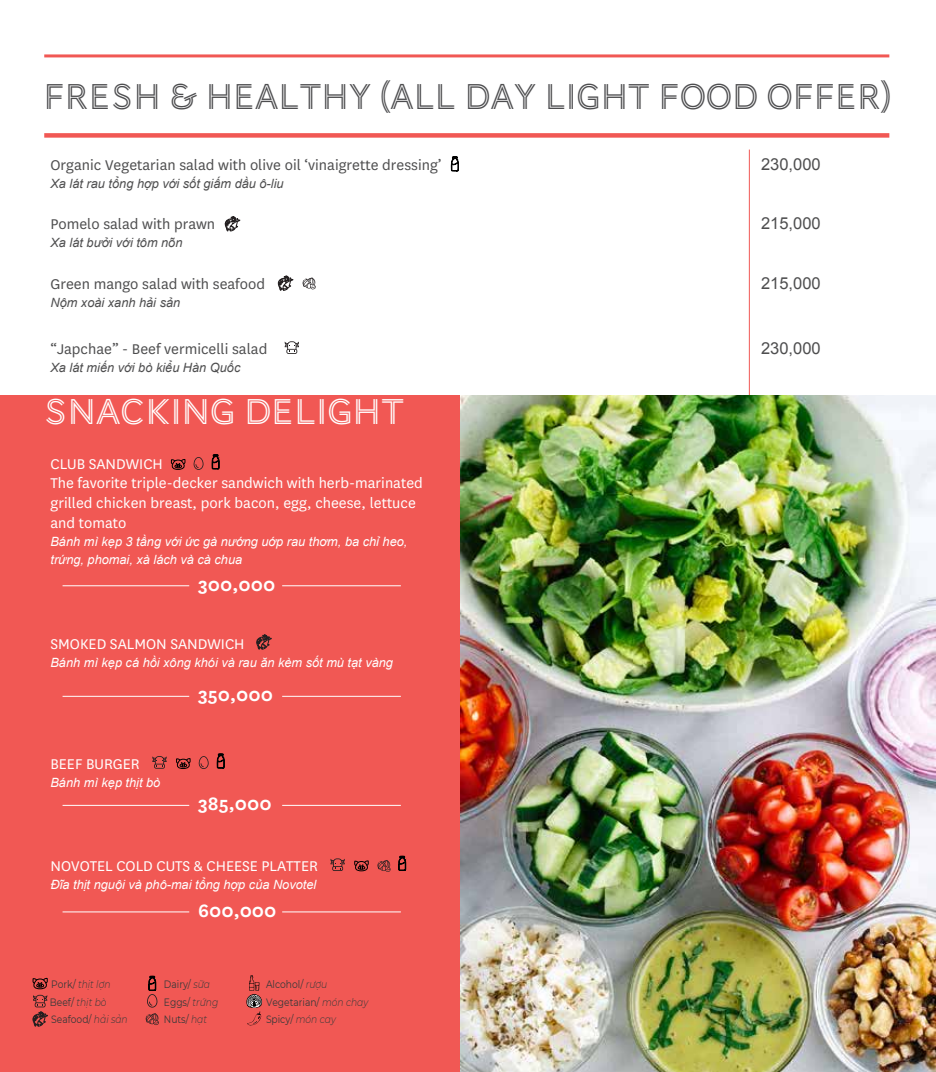
<style>
.page{position:relative;width:936px;height:1072px;background:#fff}
.page>*{position:absolute;margin:0;border:0;box-sizing:border-box;transform-origin:0 0}
.t1{font:36.9px "AW Conqueror Inline";letter-spacing:-.01em;color:#4d4d4f;scale:.96 1}
.t2{font:36.9px "AW Conqueror Inline";letter-spacing:-.01em;color:#fff}
.t3{font:600 21px "National";color:#fff}
.t4{font:16.5px/19.8px "National";color:#fff}
.t5{font:16.5px "National";color:#4e4e4f}
.t6{font:16.5px "Arial";color:#4e4e4f}
.t7{font:italic 12.75px/18px "Arial";color:#fff}
.t8{font:italic 12.75px "Arial";color:#4e4e4f}
.t9{font:10.65px/17.7px "Montserrat";color:#353939;scale:.86 1}
.t10{font:italic 300 10.65px/17.7px "Montserrat";color:#353939;scale:.86 1}
.s1{font-weight:400;font-style:normal}
.s2{font-weight:300;font-style:italic}
</style>
<div class="page">
<div style="left:0;top:395px;width:935px;height:676px;background:#f15854"></div>
<hr style="left:44px;top:54px;width:845px;height:3px;background:#f15854">
<div style="left:44px;top:133px;width:845px;height:5px;background:#f15854"></div>
<hr style="left:749px;top:150px;width:1px;height:279px;background:#f15854">
<svg style="left:147px;top:975px;width:10px;height:32px"></svg>
<svg style="left:32px;top:978px;width:16px;height:48px"></svg>
<svg style="left:145px;top:1013px;width:14px;height:12px"></svg>
<svg style="left:246px;top:975px;width:16px;height:51px"></svg>
<svg style="left:451px;top:156px;width:8px;height:15px"></svg>
<svg style="left:212px;top:454px;width:7px;height:15px"></svg>
<svg style="left:225px;top:216px;width:15px;height:16px"></svg>
<svg style="left:278px;top:275px;width:15px;height:16px"></svg>
<svg style="left:256px;top:634px;width:16px;height:16px"></svg>
<svg style="left:302px;top:277px;width:13px;height:12px"></svg>
<svg style="left:377px;top:860px;width:13px;height:12px"></svg>
<svg style="left:285px;top:341px;width:14px;height:13px"></svg>
<svg style="left:152px;top:756px;width:15px;height:12px"></svg>
<svg style="left:170px;top:459px;width:16px;height:11px"></svg>
<svg style="left:194px;top:457px;width:9px;height:13px"></svg>
<svg style="left:217px;top:753px;width:8px;height:15px"></svg>
<svg style="left:176px;top:758px;width:15px;height:11px"></svg>
<svg style="left:199px;top:756px;width:10px;height:13px"></svg>
<svg style="left:330px;top:858px;width:15px;height:13px"></svg>
<svg style="left:398px;top:855px;width:8px;height:15px"></svg>
<svg style="left:354px;top:860px;width:15px;height:11px"></svg>
<img style="left:461px;top:395px;width:474px;height:676px">
<hr style="left:282px;top:585px;width:119px;height:1px;background:#fff">
<hr style="left:63px;top:585px;width:126px;height:1px;background:#fff">
<hr style="left:282px;top:696px;width:119px;height:1px;background:#fff">
<hr style="left:63px;top:696px;width:126px;height:1px;background:#fff">
<hr style="left:282px;top:805px;width:119px;height:1px;background:#fff">
<hr style="left:63px;top:805px;width:126px;height:1px;background:#fff">
<hr style="left:282px;top:911px;width:119px;height:1px;background:#fff">
<hr style="left:63px;top:911px;width:126px;height:1px;background:#fff">
<h1 class="t1" style="left:44px;top:79px;width:885px">FRESH &amp; HEALTHY (ALL DAY LIGHT FOOD OFFER)</h1>
<p class="t5" style="left:50px;top:154px;width:392px">Organic Vegetarian salad with olive oil ‘vinaigrette dressing’</p>
<p class="t8" style="left:50px;top:175px;width:234px">Xa lát rau tổng hợp với sốt giấm dầu ô-liu</p>
<p class="t5" style="left:50px;top:213px;width:166px">Pomelo salad with prawn</p>
<p class="t8" style="left:50px;top:234px;width:133px">Xa lát bưởi với tôm nõn</p>
<p class="t5" style="left:50px;top:273px;width:216px">Green mango salad with seafood</p>
<p class="t8" style="left:50px;top:294px;width:131px">Nộm xoài xanh hải sản</p>
<p class="t5" style="left:50px;top:338px;width:218px">“Japchae” - Beef vermicelli salad</p>
<p class="t8" style="left:50px;top:359px;width:191px">Xa lát miến với bò kiểu Hàn Quốc</p>
<h1 class="t2" style="left:44px;top:394px;width:362px">SNACKING DELIGHT</h1>
<p class="t4" style="left:50px;top:453px;width:374px">CLUB SANDWICH<br>The favorite triple-decker sandwich with herb-marinated grilled chicken breast, pork bacon, egg, cheese, lettuce and tomato</p>
<p class="t7" style="left:50px;top:532px;width:358px">Bánh mì kẹp 3 tầng với ức gà nướng uớp rau thơm, ba chỉ heo, trứng, phomai, xà lách và cà chua</p>
<p class="t3" style="left:198px;top:570px;width:79px">300,000</p>
<p class="t4" style="left:50px;top:633px;width:195px">SMOKED SALMON SANDWICH</p>
<p class="t7" style="left:50px;top:654px;width:344px">Bánh mì kẹp cá hồi xông khói và rau ăn kèm sốt mù tạt vàng</p>
<p class="t4" style="left:50px;top:753px;width:91px">BEEF BURGER</p>
<p class="t7" style="left:50px;top:774px;width:111px">Bánh mì kẹp thịt bò</p>
<p class="t3" style="left:198px;top:680px;width:76px">350,000</p>
<p class="t3" style="left:198px;top:789px;width:75px">385,000</p>
<p class="t4" style="left:50px;top:855px;width:269px">NOVOTEL COLD CUTS &amp; CHEESE PLATTER</p>
<p class="t7" style="left:50px;top:875px;width:267px">Đĩa thịt nguội và phô-mai tổng hợp của Novotel</p>
<p class="t3" style="left:198px;top:896px;width:80px">600,000</p>
<p class="t10" style="left:50px;top:974px;width:92px"><span class="s1">Pork/</span> thịt lợn<br><span class="s1">Beef/</span> thịt bò<br><span class="s1">Seafood/</span> hải sản</p>
<p class="t9" style="left:164px;top:974px;width:65px">Dairy/ <span class="s2">sữa<br></span>Eggs/ <span class="s2">trứng<br></span>Nuts/ <span class="s2">hạt</span></p>
<p class="t9" style="left:266px;top:974px;width:120px">Alcohol/ <span class="s2">rượu<br></span>Vegetarian/ <span class="s2">món chay<br></span>Spicy/ <span class="s2">món cay</span></p>
<p class="t6" style="left:761px;top:153px;width:61px">230,000</p>
<p class="t6" style="left:761px;top:212px;width:61px">215,000</p>
<p class="t6" style="left:761px;top:272px;width:61px">215,000</p>
<p class="t6" style="left:761px;top:337px;width:61px">230,000</p>
</div>
